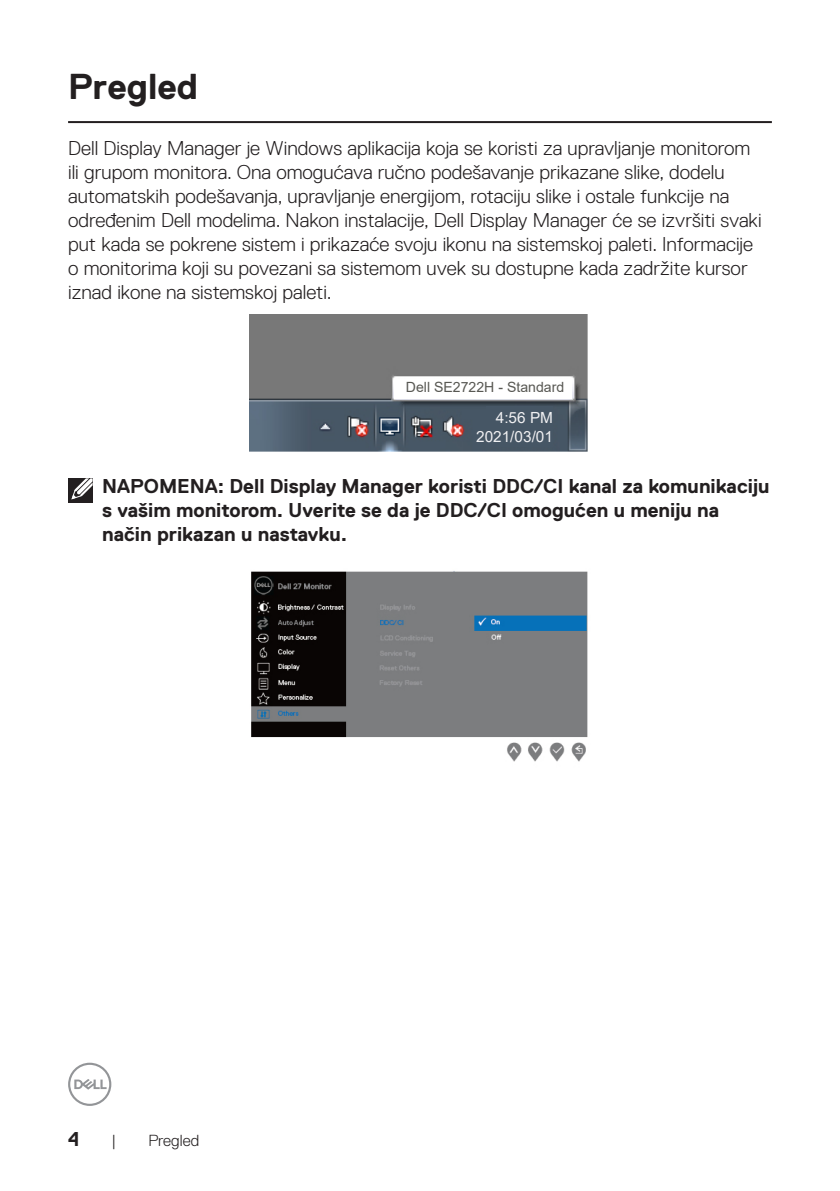
<style>
.page{position:relative;width:840px;height:1191px;background:#fff}
.page>*{position:absolute;margin:0;border:0;box-sizing:border-box;transform-origin:0 0}
.Head_1{font:700 36px "Dell Replica";color:#231f20}
.Paragraph{font:300 20px/24px "Dell Replica";color:#231f20}
.Note{font:700 20px/24px "Dell Replica";color:#231f20}
.t1{font:300 16px "Dell Replica";color:#231f20}
.t2{font:15.4px "Arial";color:#f0f0f2}
.t3{font:14px "Arial";color:#585853}
</style>
<div class="page">
<svg style="left:68px;top:1062px;width:43px;height:44px"></svg>
<hr style="left:68px;top:121px;width:703px;height:2px;background:#231f20">
<img style="left:249px;top:314px;width:338px;height:137px">
<div style="left:485px;top:406px;width:67px;height:40px;background:#465665"></div>
<div style="left:394px;top:379px;width:177px;height:20px;background:#fff"></div>
<img style="left:251px;top:571px;width:337px;height:191px">
<div style="left:68px;top:478px;width:24px;height:25px;background:#231f20"></div>
<svg style="left:71px;top:478px;width:22px;height:22px"></svg>
<p class="Head_1" style="left:68px;top:66px;width:131px">Pregled</p>
<p class="Paragraph" style="left:68px;top:136px;width:694px">Dell Display Manager je Windows aplikacija koja se koristi za upravljanje monitorom ili grupom monitora. Ona omogućava ručno podešavanje prikazane slike, dodelu automatskih podešavanja, upravljanje energijom, rotaciju slike i ostale funkcije na određenim Dell modelima. Nakon instalacije, Dell Display Manager će se izvršiti svaki put kada se pokrene sistem i prikazaće svoju ikonu na sistemskoj paleti. Informacije o monitorima koji su povezani sa sistemom uvek su dostupne kada zadržite kursor iznad ikone na sistemskoj paleti.</p>
<p class="t3" style="left:405px;top:378px;width:160px">Dell SE2722H - Standard</p>
<p class="t2" style="left:476px;top:426px;width:78px">2021/03/01</p>
<p class="t2" style="left:495px;top:407px;width:59px">4:56 PM</p>
<p class="Note" style="left:102px;top:474px;width:668px">NAPOMENA: Dell Display Manager koristi DDC/CI kanal za komunikaciju s vašim monitorom. Uverite se da je DDC/CI omogućen u meniju na način prikazan u nastavku.</p>
<p class="Note" style="left:68px;top:1126px;width:13px">4</p>
<p class="t1" style="left:111px;top:1131px;width:6px">|</p>
<p class="t1" style="left:148px;top:1131px;width:52px">Pregled</p>
</div>
